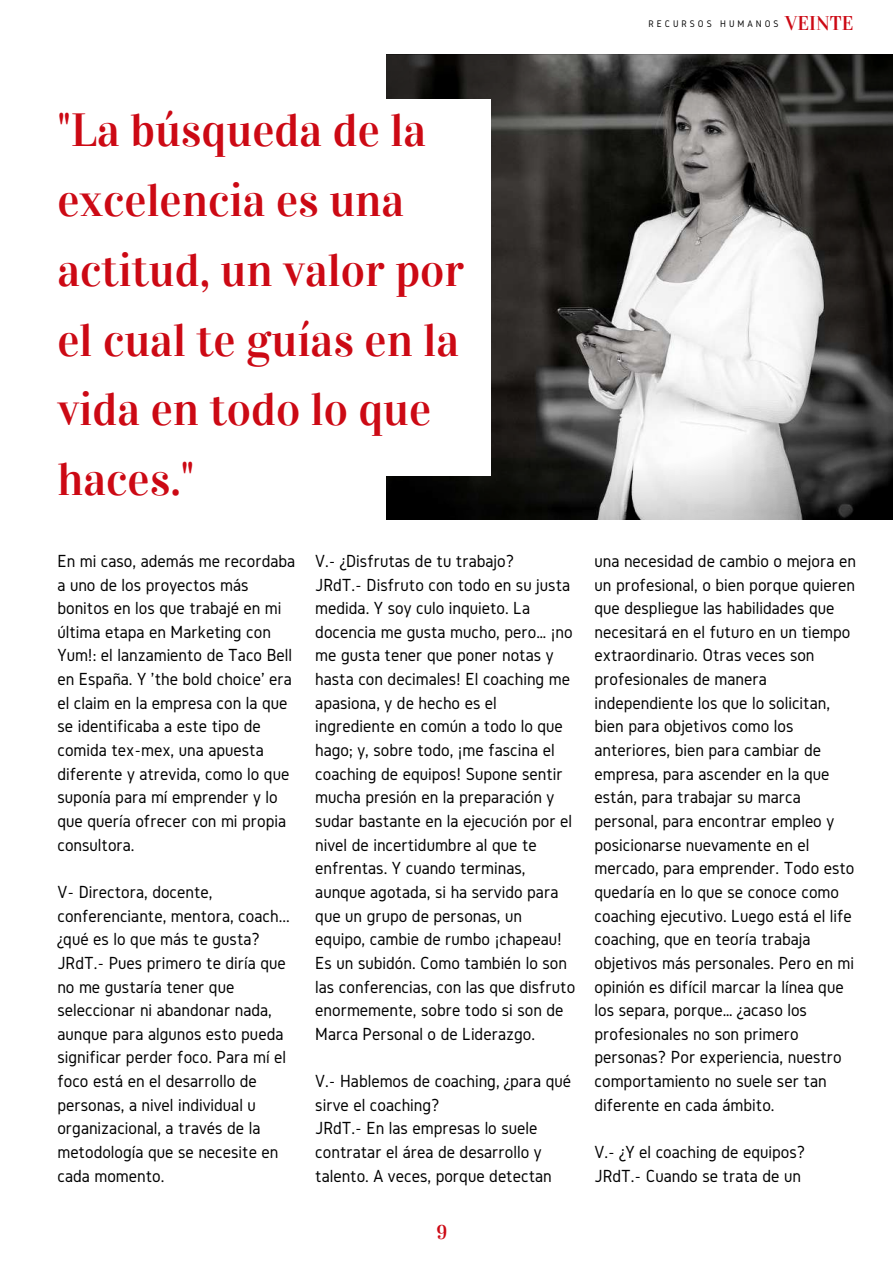
<style>
.page{position:relative;width:893px;height:1263px;background:#fff}
.page>*{position:absolute;margin:0;border:0;box-sizing:border-box;transform-origin:0 0}
.t1{font:46.35px/69.8px "Vidaloka";color:#cc0914}
.t2{font:19.8px "Vidaloka";color:#cc0914}
.t3{font:18.15px/23.7px "Gidole";color:#000}
.t4{font:9.9px "Gidole";letter-spacing:.3em;color:#050505}
.s1{font-family:"Vidaloka";font-size:19.8px;color:#cc0914}
</style>
<div class="page">
<svg style="left:386px;top:54px;width:507px;height:465px"></svg>
<div style="left:0;top:99px;width:491px;height:376px;background:#fff"></div>
<p class="t4" style="left:648px;top:18px;width:207px">RECURSOS HUMANOS <span class="s1">VEINTE</span></p>
<h1 class="t1" style="left:57px;top:96px;width:408px">"La búsqueda de la excelencia es una actitud, un valor por el cual te guías en la vida en todo lo que haces."</h1>
<p class="t3" style="left:57px;top:549px;width:239px">En mi caso, además me recordaba a uno de los proyectos más bonitos en los que trabajé en mi última etapa en Marketing con<br>Yum!: el lanzamiento de Taco Bell en España. Y 'the bold choice' era el claim en la empresa con la que se identificaba a este tipo de comida tex-mex, una apuesta diferente y atrevida, como lo que suponía para mí emprender y lo que quería ofrecer con mi propia consultora.</p>
<p class="t3" style="left:57px;top:880px;width:234px">V- Directora, docente, conferenciante, mentora, coach... ¿qué es lo que más te gusta?<br>JRdT.- Pues primero te diría que no me gustaría tener que seleccionar ni abandonar nada, aunque para algunos esto pueda significar perder foco. Para mí el foco está en el desarrollo de personas, a nivel individual u organizacional, a través de la metodología que se necesite en cada momento.</p>
<p class="t3" style="left:315px;top:549px;width:262px">V.- ¿Disfrutas de tu trabajo?<br>JRdT.- Disfruto con todo en su justa medida. Y soy culo inquieto. La docencia me gusta mucho, pero… ¡no me gusta tener que poner notas y hasta con decimales! El coaching me apasiona, y de hecho es el ingrediente en común a todo lo que hago; y, sobre todo, ¡me fascina el coaching de equipos! Supone sentir mucha presión en la preparación y sudar bastante en la ejecución por el nivel de incertidumbre al que te enfrentas. Y cuando terminas, aunque agotada, si ha servido para que un grupo de personas, un equipo, cambie de rumbo ¡chapeau!<br>Es un subidón. Como también lo son las conferencias, con las que disfruto enormemente, sobre todo si son de<br>Marca Personal o de Liderazgo.</p>
<p class="t3" style="left:315px;top:1069px;width:257px">V.- Hablemos de coaching, ¿para qué sirve el coaching?<br>JRdT.- En las empresas lo suele contratar el área de desarrollo y talento. A veces, porque detectan</p>
<p class="t2" style="left:436px;top:1220px;width:12px">9</p>
<p class="t3" style="left:594px;top:549px;width:263px">una necesidad de cambio o mejora en un profesional, o bien porque quieren que despliegue las habilidades que necesitará en el futuro en un tiempo extraordinario. Otras veces son profesionales de manera independiente los que lo solicitan, bien para objetivos como los anteriores, bien para cambiar de empresa, para ascender en la que están, para trabajar su marca personal, para encontrar empleo y posicionarse nuevamente en el mercado, para emprender. Todo esto quedaría en lo que se conoce como coaching ejecutivo. Luego está el life coaching, que en teoría trabaja objetivos más personales. Pero en mi opinión es difícil marcar la línea que los separa, porque… ¿acaso los profesionales no son primero personas? Por experiencia, nuestro comportamiento no suele ser tan diferente en cada ámbito.</p>
<p class="t3" style="left:594px;top:1140px;width:212px">V.- ¿Y el coaching de equipos?<br>JRdT.- Cuando se trata de un</p>
</div>
